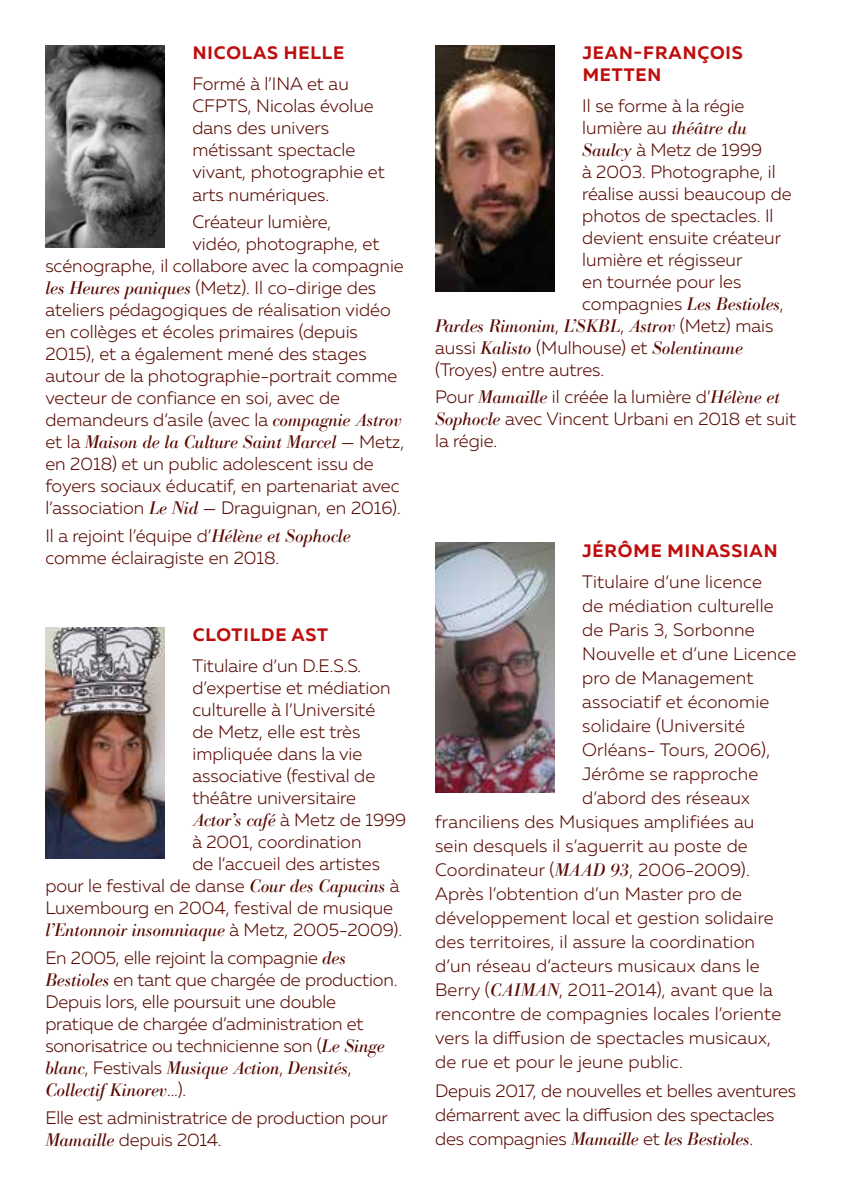
<style>
.page{position:relative;width:842px;height:1191px;background:#fff}
.page>*{position:absolute;margin:0;border:0;box-sizing:border-box;transform-origin:0 0}
.t1{font:300 18px/22px "Muller";color:#580900}
.t2{font:italic 18px/22px "Bodoni BE";color:#580900}
.t3{font:700 18px/21.6px "Muller";letter-spacing:.05em;color:#bd0e0d}
.s1{font-family:"Bodoni BE";font-weight:400;font-style:italic}
.s2{font-family:"Muller";font-weight:300;font-style:normal}
</style>
<div class="page">
<img style="left:435px;top:45px;width:119px;height:247px">
<img style="left:45px;top:45px;width:119px;height:203px">
<img style="left:435px;top:542px;width:119px;height:250px">
<img style="left:45px;top:627px;width:119px;height:231px">
<p class="t3" style="left:193px;top:42px;width:153px">NICOLAS HELLE</p>
<p class="t1" style="left:192px;top:73px;width:194px">Formé à l’INA et au<br>CFPTS, Nicolas évolue dans des univers métissant spectacle vivant, photographie et arts numériques.</p>
<p class="t1" style="left:192px;top:211px;width:140px">Créateur lumière,</p>
<p class="t1" style="left:192px;top:233px;width:189px">vidéo, photographe, et</p>
<p class="t1" style="left:45px;top:255px;width:360px">scénographe, il collabore avec la compagnie</p>
<p class="t1" style="left:45px;top:277px;width:332px"><span class="s1">les Heures paniques</span> (Metz). Il co-dirige des</p>
<p class="t1" style="left:45px;top:299px;width:347px">ateliers pédagogiques de réalisation vidéo</p>
<p class="t1" style="left:45px;top:321px;width:314px">en collèges et écoles primaires (depuis</p>
<p class="t1" style="left:45px;top:343px;width:323px">2015), et a également mené des stages</p>
<p class="t1" style="left:45px;top:365px;width:354px">autour de la photographie-portrait comme</p>
<p class="t1" style="left:45px;top:387px;width:296px">vecteur de confiance en soi, avec de</p>
<p class="t1" style="left:45px;top:409px;width:358px">demandeurs d’asile (avec la <span class="s1">compagnie Astrov</span></p>
<p class="t2" style="left:45px;top:432px;width:360px"><span class="s2">et la</span> Maison de la Culture Saint Marcel <span class="s2">— Metz,</span></p>
<p class="t1" style="left:45px;top:453px;width:357px">en 2018) et un public adolescent issu de foyers sociaux éducatif, en partenariat avec l’association <span class="s1">Le Nid</span> — Draguignan, en 2016).</p>
<p class="t1" style="left:45px;top:524px;width:307px">Il a rejoint l’équipe d’<span class="s1">Hélène et Sophocle </span>comme éclairagiste en 2018.</p>
<p class="t3" style="left:193px;top:624px;width:137px">CLOTILDE AST</p>
<p class="t1" style="left:192px;top:654px;width:200px">Titulaire d’un D.E.S.S. d’expertise et médiation culturelle à l’Université de Metz, elle est très impliquée dans la vie associative (festival de théâtre universitaire</p>
<p class="t2" style="left:192px;top:809px;width:215px">Actor’s café <span class="s2">à Metz de 1999</span></p>
<p class="t1" style="left:192px;top:830px;width:171px">à 2001, coordination</p>
<p class="t1" style="left:192px;top:852px;width:189px">de l’accueil des artistes</p>
<p class="t1" style="left:45px;top:874px;width:356px">pour le festival de danse <span class="s1">Cour des Capucins</span> à</p>
<p class="t1" style="left:45px;top:896px;width:349px">Luxembourg en 2004, festival de musique</p>
<p class="t2" style="left:45px;top:919px;width:358px">l’Entonnoir insomniaque <span class="s2">à Metz, 2005-2009).</span></p>
<p class="t1" style="left:45px;top:946px;width:354px">En 2005, elle rejoint la compagnie <span class="s1">des Bestioles</span> en tant que chargée de production.<br>Depuis lors, elle poursuit une double pratique de chargée d’administration et sonorisatrice ou technicienne son (<span class="s1">Le Singe</span></p>
<p class="t2" style="left:45px;top:1057px;width:308px">blanc<span class="s2">, Festivals</span> Musique Action<span class="s2">,</span> Densités<span class="s2">,<br></span>Collectif Kinorev<span class="s2">...).</span></p>
<p class="t1" style="left:45px;top:1106px;width:344px">Elle est administratrice de production pour<br><span class="s1">Mamaille</span> depuis 2014.</p>
<p class="t3" style="left:583px;top:42px;width:162px">JEAN-FRANÇOIS<br>METTEN</p>
<p class="t1" style="left:582px;top:94px;width:211px">Il se forme à la régie lumière au <span class="s1">théâtre du<br>Saulcy</span> à Metz de 1999<br>à 2003. Photographe, il réalise aussi beaucoup de photos de spectacles. Il devient ensuite créateur lumière et régisseur<br>en tournée pour les</p>
<p class="t2" style="left:435px;top:293px;width:350px;text-indent:147px"><span class="s2">compagnies</span> Les Bestioles<span class="s2">,<br></span>Pardes Rimonim<span class="s2">,</span> L’SKBL<span class="s2">,</span> Astrov <span class="s2">(Metz) mais aussi</span> Kalisto <span class="s2">(Mulhouse) et</span> Solentiname</p>
<p class="t1" style="left:435px;top:355px;width:346px;line-height:27.6px">(Troyes) entre autres.<br>Pour <span class="s1">Mamaille</span> il créée la lumière d’<span class="s1">Hélène et</span></p>
<p class="t1" style="left:435px;top:408px;width:363px"><span class="s1">Sophocle</span> avec Vincent Urbani en 2018 et suit la régie.</p>
<p class="t3" style="left:582px;top:539px;width:197px">JÉRÔME MINASSIAN</p>
<p class="t1" style="left:582px;top:570px;width:181px">Titulaire d’une licence</p>
<p class="t1" style="left:582px;top:594px;width:193px">de médiation culturelle</p>
<p class="t1" style="left:582px;top:618px;width:174px">de Paris 3, Sorbonne</p>
<p class="t1" style="left:582px;top:642px;width:216px">Nouvelle et d’une Licence</p>
<p class="t1" style="left:582px;top:666px;width:173px">pro de Management</p>
<p class="t1" style="left:582px;top:690px;width:189px">associatif et économie</p>
<p class="t1" style="left:582px;top:714px;width:164px">solidaire (Université</p>
<p class="t1" style="left:582px;top:738px;width:189px">Orléans- Tours, 2006),</p>
<p class="t1" style="left:582px;top:762px;width:178px">Jérôme se rapproche</p>
<p class="t1" style="left:582px;top:786px;width:169px">d’abord des réseaux</p>
<p class="t1" style="left:435px;top:810px;width:321px">franciliens des Musiques amplifiées au</p>
<p class="t1" style="left:435px;top:834px;width:314px">sein desquels il s’aguerrit au poste de</p>
<p class="t1" style="left:435px;top:858px;width:316px">Coordinateur (<span class="s1">MAAD 93</span>, 2006-2009).</p>
<p class="t1" style="left:435px;top:882px;width:308px">Après l’obtention d’un Master pro de</p>
<p class="t1" style="left:435px;top:906px;width:340px">développement local et gestion solidaire</p>
<p class="t1" style="left:435px;top:930px;width:321px">des territoires, il assure la coordination</p>
<p class="t1" style="left:435px;top:954px;width:326px">d’un réseau d’acteurs musicaux dans le</p>
<p class="t1" style="left:435px;top:978px;width:339px">Berry (<span class="s1">CAIMAN</span>, 2011-2014), avant que la</p>
<p class="t1" style="left:435px;top:1002px;width:348px">rencontre de compagnies locales l’oriente</p>
<p class="t1" style="left:435px;top:1026px;width:337px">vers la diffusion de spectacles musicaux,</p>
<p class="t1" style="left:435px;top:1050px;width:249px">de rue et pour le jeune public.</p>
<p class="t1" style="left:435px;top:1079px;width:362px;line-height:24px">Depuis 2017, de nouvelles et belles aventures démarrent avec la diffusion des spectacles</p>
<p class="t2" style="left:435px;top:1129px;width:319px"><span class="s2">des compagnies</span> Mamaille <span class="s2">et</span> les Bestioles<span class="s2">.</span></p>
</div>
